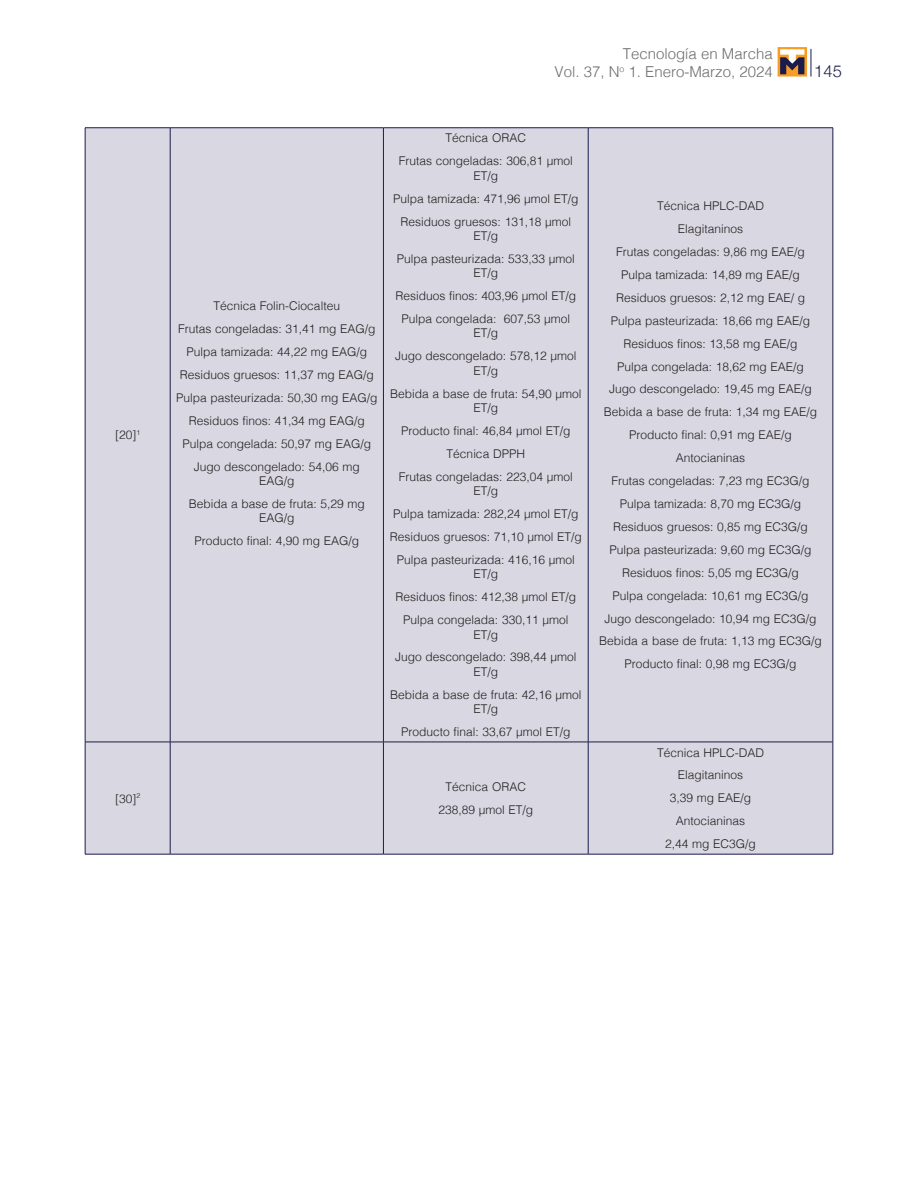
<style>
.page{position:relative;width:918px;height:1188px;background:#fff}
.page>*{position:absolute;margin:0;border:0;box-sizing:border-box;transform-origin:0 0}
.t1{font:300 16.5px "Helvetica Neue";color:#1a1c4c}
.t2{font:300 15px/18px "Helvetica";color:#6c6d70;text-align:right}
.t3{font:300 12px/23px "Helvetica";color:#231f20;text-align:center}
</style>
<div class="page">
<svg style="left:811px;top:49px;width:1px;height:28px"></svg>
<svg style="left:778px;top:47px;width:29px;height:30px"></svg>
<svg style="left:780px;top:49px;width:24px;height:25px"></svg>
<div style="left:86px;top:128px;width:747px;height:726px;background:#d9d7e1"></div>
<hr style="left:85px;top:127px;width:85px;height:1px;background:#1a1c4c">
<hr style="left:85px;top:128px;width:1px;height:614px;background:#1a1c4c">
<hr style="left:170px;top:127px;width:213px;height:1px;background:#1a1c4c">
<hr style="left:170px;top:128px;width:1px;height:614px;background:#1a1c4c">
<hr style="left:383px;top:127px;width:205px;height:1px;background:#1a1c4c">
<hr style="left:383px;top:128px;width:1px;height:614px;background:#1a1c4c">
<hr style="left:588px;top:127px;width:245px;height:1px;background:#1a1c4c">
<hr style="left:588px;top:128px;width:1px;height:614px;background:#1a1c4c">
<hr style="left:833px;top:128px;width:1px;height:614px;background:#1a1c4c">
<hr style="left:85px;top:742px;width:85px;height:1px;background:#1a1c4c">
<hr style="left:85px;top:742px;width:1px;height:112px;background:#1a1c4c">
<hr style="left:170px;top:742px;width:213px;height:1px;background:#1a1c4c">
<hr style="left:170px;top:742px;width:1px;height:112px;background:#1a1c4c">
<hr style="left:383px;top:742px;width:205px;height:1px;background:#1a1c4c">
<hr style="left:383px;top:742px;width:1px;height:112px;background:#1a1c4c">
<hr style="left:588px;top:742px;width:245px;height:1px;background:#1a1c4c">
<hr style="left:588px;top:742px;width:1px;height:112px;background:#1a1c4c">
<hr style="left:833px;top:742px;width:1px;height:112px;background:#1a1c4c">
<hr style="left:85px;top:854px;width:85px;height:1px;background:#1a1c4c">
<hr style="left:170px;top:854px;width:213px;height:1px;background:#1a1c4c">
<hr style="left:383px;top:854px;width:205px;height:1px;background:#1a1c4c">
<hr style="left:588px;top:854px;width:245px;height:1px;background:#1a1c4c">
<p class="t3" style="left:115px;top:423px;width:27px">[20]<sup>1</sup></p>
<p class="t2" style="left:555px;top:43px;width:220px">Tecnología en Marcha<br>Vol. 37, N<sup>o</sup> 1. Enero-Marzo, 2024</p>
<h1 class="t1" style="left:814px;top:57px;width:29px">145</h1>
<p class="t3" style="left:176px;top:294px;width:203px">Técnica Folin-Ciocalteu<br>Frutas congeladas: 31,41 mg EAG/g<br>Pulpa tamizada: 44,22 mg EAG/g<br>Residuos gruesos: 11,37 mg EAG/g<br>Pulpa pasteurizada: 50,30 mg EAG/g<br>Residuos finos: 41,34 mg EAG/g<br>Pulpa congelada: 50,97 mg EAG/g<br>Jugo descongelado: 54,06 mg</p>
<p class="t3" style="left:189px;top:468px;width:178px">EAG/g<br>Bebida a base de fruta: 5,29 mg</p>
<p class="t3" style="left:194px;top:506px;width:166px">EAG/g<br>Producto final: 4,90 mg EAG/g</p>
<p class="t3" style="left:399px;top:126px;width:175px">Técnica ORAC<br>Frutas congeladas: 306,81 µmol</p>
<p class="t3" style="left:393px;top:163px;width:187px">ET/g<br>Pulpa tamizada: 471,96 µmol ET/g<br>Residuos gruesos: 131,18 µmol</p>
<p class="t3" style="left:397px;top:223px;width:179px">ET/g<br>Pulpa pasteurizada: 533,33 µmol</p>
<p class="t3" style="left:395px;top:261px;width:182px">ET/g<br>Residuos finos: 403,96 µmol ET/g<br>Pulpa congelada: 607,53 µmol</p>
<p class="t3" style="left:395px;top:321px;width:183px">ET/g<br>Jugo descongelado: 578,12 µmol</p>
<p class="t3" style="left:390px;top:358px;width:193px">ET/g<br>Bebida a base de fruta: 54,90 µmol</p>
<p class="t3" style="left:399px;top:395px;width:175px">ET/g<br>Producto final: 46,84 µmol ET/g<br>Técnica DPPH<br>Frutas congeladas: 223,04 µmol</p>
<p class="t3" style="left:390px;top:479px;width:194px">ET/g<br>Pulpa tamizada: 282,24 µmol ET/g<br>Residuos gruesos: 71,10 µmol ET/g<br>Pulpa pasteurizada: 416,16 µmol</p>
<p class="t3" style="left:395px;top:562px;width:182px">ET/g<br>Residuos finos: 412,38 µmol ET/g<br>Pulpa congelada: 330,11 µmol</p>
<p class="t3" style="left:395px;top:622px;width:183px">ET/g<br>Jugo descongelado: 398,44 µmol</p>
<p class="t3" style="left:390px;top:659px;width:193px">ET/g<br>Bebida a base de fruta: 42,16 µmol</p>
<p class="t3" style="left:401px;top:697px;width:171px">ET/g<br>Producto final: 33,67 µmol ET/g</p>
<p class="t3" style="left:599px;top:194px;width:224px">Técnica HPLC-DAD<br>Elagitaninos<br>Frutas congeladas: 9,86 mg EAE/g<br>Pulpa tamizada: 14,89 mg EAE/g<br>Residuos gruesos: 2,12 mg EAE/ g<br>Pulpa pasteurizada: 18,66 mg EAE/g<br>Residuos finos: 13,58 mg EAE/g<br>Pulpa congelada: 18,62 mg EAE/g<br>Jugo descongelado: 19,45 mg EAE/g<br>Bebida a base de fruta: 1,34 mg EAE/g<br>Producto final: 0,91 mg EAE/g<br>Antocianinas<br>Frutas congeladas: 7,23 mg EC3G/g<br>Pulpa tamizada: 8,70 mg EC3G/g<br>Residuos gruesos: 0,85 mg EC3G/g<br>Pulpa pasteurizada: 9,60 mg EC3G/g<br>Residuos finos: 5,05 mg EC3G/g<br>Pulpa congelada: 10,61 mg EC3G/g<br>Jugo descongelado: 10,94 mg EC3G/g<br>Bebida a base de fruta: 1,13 mg EC3G/g<br>Producto final: 0,98 mg EC3G/g</p>
<p class="t3" style="left:115px;top:786px;width:27px">[30]<sup>2</sup></p>
<p class="t3" style="left:438px;top:774px;width:96px">Técnica ORAC<br>238,89 µmol ET/g</p>
<p class="t3" style="left:657px;top:740px;width:109px">Técnica HPLC-DAD<br>Elagitaninos<br>3,39 mg EAE/g<br>Antocianinas<br>2,44 mg EC3G/g</p>
</div>
